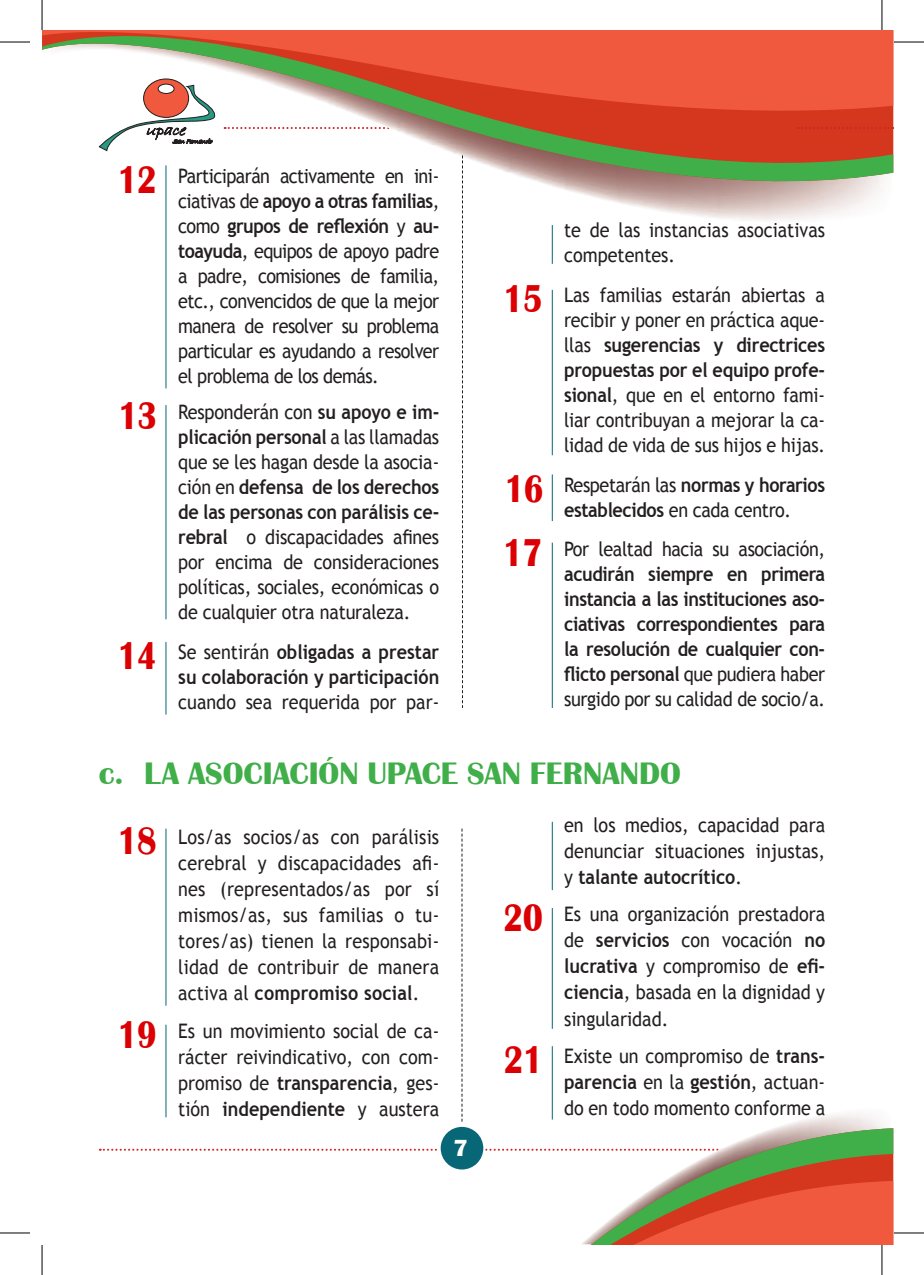
<style>
.page{position:relative;width:924px;height:1275px;background:#fff}
.page>*{position:absolute;margin:0;border:0;box-sizing:border-box;transform-origin:0 0}
.Titularcillos{font:700 32px "Britannic T";color:#40ae49}
.t1{font:700 24px "Britannic";color:#fff}
.Texto_numeracion_san{font:20px/25px "Trebuchet MS";color:#231f20;text-align:justify;scale:.9 1}
.Texto_numeracion_san-2{font:700 20px/25px "Trebuchet MS";letter-spacing:-.02em;color:#231f20;text-align:justify;scale:.9 1}
.s1{font-family:"Britannic";font-weight:700;font-size:40px;color:#db0003}
.s2{font-weight:700}
.s3{font-family:"Britannic";font-size:40px;color:#db0003}
.s4{font-weight:400}
</style>
<div class="page">
<svg style="left:42px;top:31px;width:850px;height:163px"></svg>
<div style="left:438px;top:1124px;width:47px;height:47px;border:2px solid #fff;border-radius:50%"></div>
<svg style="left:224px;top:127px;width:668px;height:2px"></svg>
<svg style="left:143px;top:79px;width:45px;height:38px"></svg>
<div style="left:143px;top:79px;width:46px;height:39px;border:1px solid #231f20;border-radius:50%"></div>
<div style="left:158px;top:84px;width:16px;height:9px;background:#3a2c2b;border-radius:50%"></div>
<div style="left:158px;top:84px;width:16px;height:10px;border:1px solid #231f20;border-radius:50%"></div>
<svg style="left:99px;top:85px;width:116px;height:66px"></svg>
<svg style="left:100px;top:1128px;width:792px;height:116px"></svg>
<svg style="left:461px;top:828px;width:1px;height:293px"></svg>
<svg style="left:462px;top:155px;width:1px;height:553px"></svg>
<hr style="left:165px;top:165px;width:1px;height:223px;background:#086777">
<hr style="left:165px;top:405px;width:1px;height:214px;background:#086777">
<hr style="left:165px;top:642px;width:1px;height:72px;background:#086777">
<hr style="left:165px;top:828px;width:1px;height:177px;background:#086777">
<hr style="left:165px;top:1024px;width:1px;height:93px;background:#086777">
<hr style="left:551px;top:225px;width:1px;height:39px;background:#086777">
<hr style="left:551px;top:474px;width:1px;height:47px;background:#086777">
<hr style="left:551px;top:290px;width:1px;height:165px;background:#086777">
<hr style="left:551px;top:542px;width:1px;height:166px;background:#086777">
<hr style="left:551px;top:908px;width:1px;height:120px;background:#086777">
<hr style="left:551px;top:822px;width:1px;height:68px;background:#086777">
<hr style="left:551px;top:1046px;width:1px;height:73px;background:#086777">
<svg style="left:117px;top:160px;width:42px;height:34px"></svg>
<hr style="left:0;top:42px;width:30px;height:1px;background:#000">
<hr style="left:893px;top:42px;width:30px;height:1px;background:#000">
<hr style="left:0;top:1232px;width:30px;height:1px;background:#000">
<hr style="left:893px;top:1232px;width:30px;height:1px;background:#000">
<hr style="left:42px;top:0;width:1px;height:30px;background:#000">
<hr style="left:42px;top:1245px;width:1px;height:30px;background:#000">
<hr style="left:881px;top:0;width:1px;height:30px;background:#000">
<hr style="left:881px;top:1245px;width:1px;height:30px;background:#000">
<p class="Texto_numeracion_san" style="left:178px;top:163px;width:291px;text-indent:-60px"><span class="s1">12</span> Participarán activamente en ini&shy;ciativas de <span class="s2">apoyo a otras familias</span>, como <span class="s2">grupos de reflexión</span> y <span class="s2">au&shy;toayuda</span>, equipos de apoyo padre a padre, comisiones de familia, etc., convencidos de que la mejor manera de resolver su problema particular es ayudando a resolver el problema de los demás.</p>
<p class="Texto_numeracion_san" style="left:178px;top:399px;width:291px;text-indent:-60px"><span class="s1">13</span> Responderán con <span class="s2">su apoyo e im&shy;plicación personal</span> a las llamadas que se les hagan desde la asocia&shy;ción en <span class="s2">defensa de los derechos de las personas con parálisis ce&shy;rebral</span> o discapacidades afines por encima de consideraciones políticas, sociales, económicas o de cualquier otra naturaleza.</p>
<p class="Texto_numeracion_san-2" style="left:178px;top:639px;width:291px;text-indent:-60px"><span class="s3">14</span> <span class="s4">Se sentirán</span> obligadas a prestar su colaboración y participación <span class="s4">cuando sea requerida por par-</span></p>
<p class="Texto_numeracion_san" style="left:564px;top:218px;width:291px">te de las instancias asociativas competentes.</p>
<p class="Texto_numeracion_san" style="left:564px;top:282px;width:291px;text-indent:-60px"><span class="s1">15</span> Las familias estarán abiertas a recibir y poner en práctica aque&shy;llas <span class="s2">sugerencias y directrices propuestas por el equipo profe&shy;sional</span>, que en el entorno fami&shy;liar contribuyan a mejorar la ca&shy;lidad de vida de sus hijos e hijas.</p>
<p class="Texto_numeracion_san-2" style="left:564px;top:472px;width:291px;text-indent:-59px"><span class="s3">16</span> <span class="s4">Respetarán las</span> normas y horarios establecidos <span class="s4">en cada centro.</span></p>
<p class="Texto_numeracion_san-2" style="left:564px;top:537px;width:291px;text-indent:-61px"><span class="s3">17</span> <span class="s4">Por lealtad hacia su asociación, </span>acudirán siempre en primera instancia a las instituciones aso&shy;ciativas correspondientes para la resolución de cualquier con&shy;flicto personal <span class="s4">que pudiera haber surgido por su calidad de socio/a.</span></p>
<p class="Titularcillos" style="left:99px;top:755px;width:583px">c. LA ASOCIACIÓN UPACE SAN FERNANDO</p>
<p class="Texto_numeracion_san" style="left:178px;top:824px;width:291px;line-height:26px;text-indent:-60px"><span class="s1">18</span> Los/as socios/as con parálisis cerebral y discapacidades afi&shy;nes (representados/as por sí mismos/as, sus familias o tu&shy;tores/as) tienen la responsabi&shy;lidad de contribuir de manera activa al <span class="s2">compromiso social</span>.</p>
<p class="Texto_numeracion_san" style="left:178px;top:1018px;width:291px;line-height:26px;text-indent:-60px"><span class="s1">19</span> Es un movimiento social de ca&shy;rácter reivindicativo, con com&shy;promiso de <span class="s2">transparencia</span>, ges&shy;tión <span class="s2">independiente</span> y austera</p>
<p class="t1" style="left:453px;top:1134px;width:16px">7</p>
<p class="Texto_numeracion_san" style="left:564px;top:812px;width:291px;line-height:26px">en los medios, capacidad para denunciar situaciones injustas, y <span class="s2">talante autocrítico</span>.</p>
<p class="Texto_numeracion_san" style="left:564px;top:901px;width:291px;line-height:26px;text-indent:-60px"><span class="s1">20</span> Es una organización prestadora de <span class="s2">servicios</span> con vocación <span class="s2">no lucrativa</span> y compromiso de <span class="s2">efi&shy;ciencia</span>, basada en la dignidad y singularidad.</p>
<p class="Texto_numeracion_san" style="left:564px;top:1043px;width:291px;line-height:26px;text-indent:-60px"><span class="s1">21</span> Existe un compromiso de <span class="s2">trans&shy;parencia</span> en la <span class="s2">gestión</span>, actuan&shy;do en todo momento conforme a</p>
</div>
